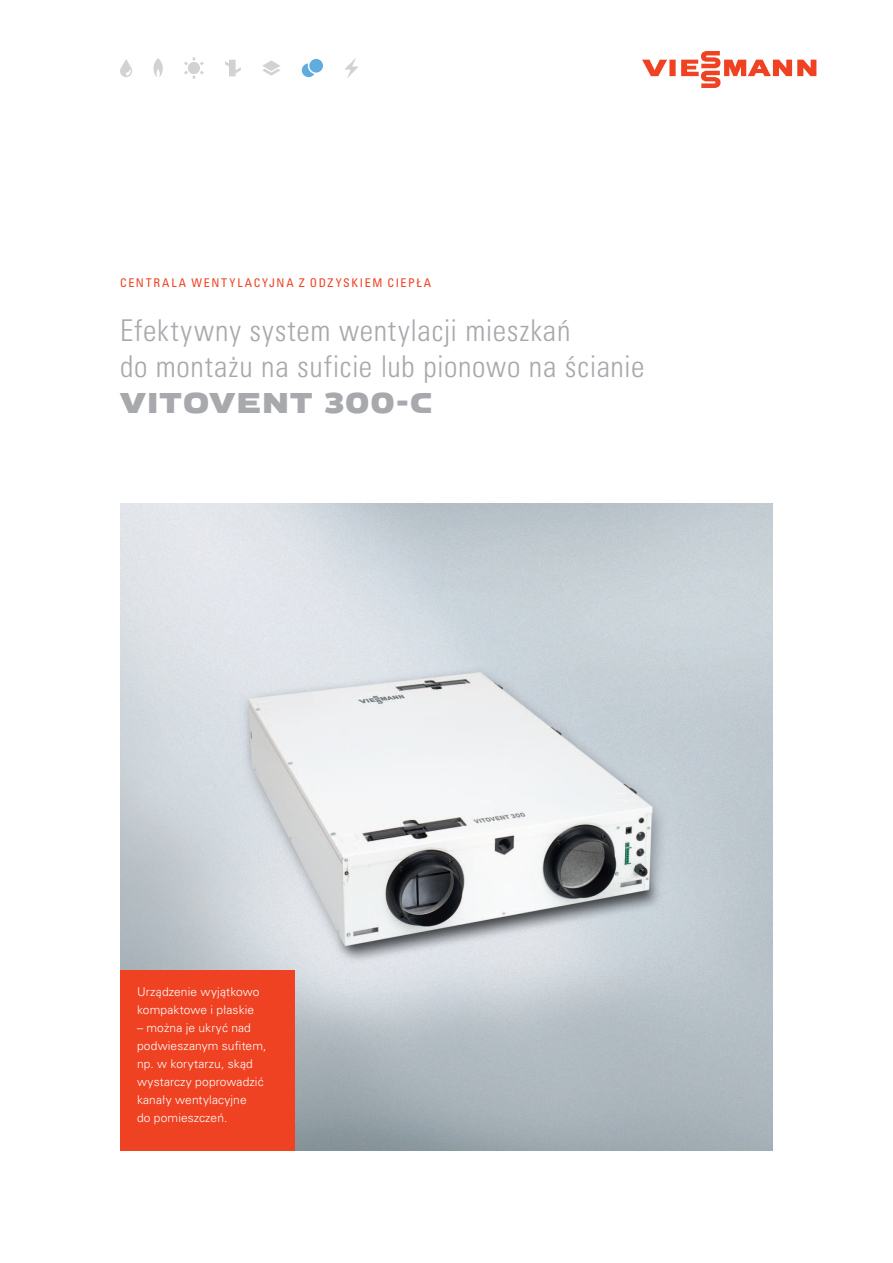
<style>
.page{position:relative;width:893px;height:1263px;background:#fff}
.page>*{position:absolute;margin:0;border:0;box-sizing:border-box;transform-origin:0 0}
.Titel{font:30px/36px "Univers LTCYR 47 Light Cond";letter-spacing:.025em;color:#a8a9ad}
.Titel_Viessmann_Schr{font:700 30px "Viessmann Wide";letter-spacing:.015em;color:#a8a9ad}
.Copy___Univers_Light{font:300 12px/18px "Univers LTCYR 45";letter-spacing:.01em;color:#fff}
.Topic{font:condensed 12px "Univers LTCYR 57";letter-spacing:.135em;color:#ef4222}
</style>
<div class="page">
<img style="left:120px;top:503px;width:653px;height:647px">
<div style="left:120px;top:971px;width:174px;height:180px;background:#ef4222"></div>
<svg style="left:302px;top:59px;width:21px;height:18px"></svg>
<svg style="left:344px;top:58px;width:15px;height:20px"></svg>
<svg style="left:184px;top:57px;width:20px;height:22px"></svg>
<svg style="left:225px;top:60px;width:16px;height:16px"></svg>
<svg style="left:262px;top:60px;width:18px;height:16px"></svg>
<svg style="left:153px;top:58px;width:10px;height:20px"></svg>
<svg style="left:120px;top:59px;width:12px;height:18px"></svg>
<svg style="left:642px;top:51px;width:174px;height:37px"></svg>
<p class="Topic" style="left:120px;top:275px;width:313px">CENTRALA WENTYLACYJNA Z ODZYSKIEM CIEPŁA</p>
<p class="Titel" style="left:120px;top:310px;width:526px">Efektywny system wentylacji mieszkań<br>do montażu na suficie lub pionowo na ścianie</p>
<p class="Titel_Viessmann_Schr" style="left:120px;top:383px;width:314px">VITOVENT 300-C</p>
<p class="Copy___Univers_Light" style="left:137px;top:983px;width:124px">Urządzenie wyjątkowo kompaktowe i płaskie</p>
<p class="Copy___Univers_Light" style="left:137px;top:1019px;width:131px">– można je ukryć nad podwieszanym sufitem, np. w korytarzu, skąd wystarczy poprowadzić kanały wentylacyjne<br>do pomieszczeń.</p>
</div>
